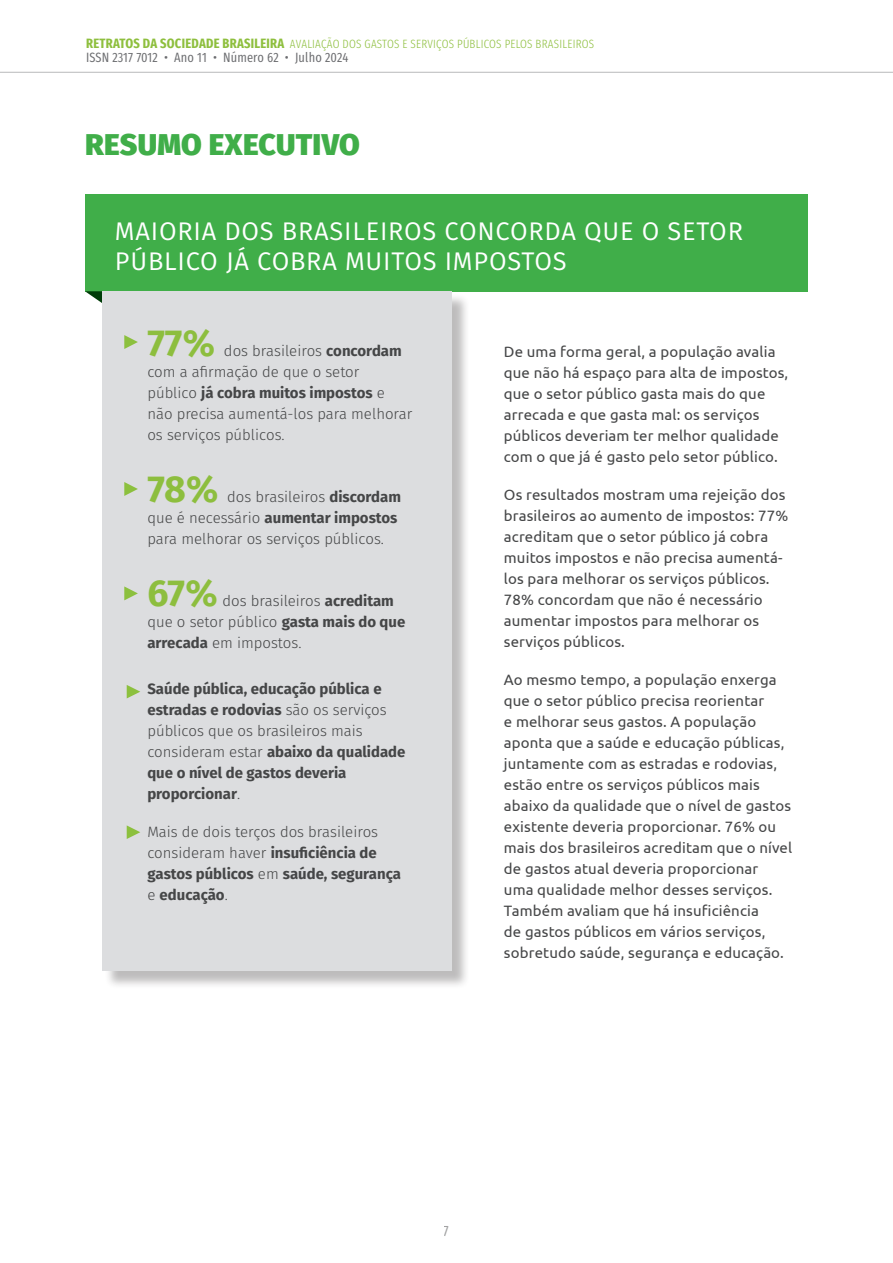
<style>
.page{position:relative;width:893px;height:1263px;background:#fff}
.page>*{position:absolute;margin:0;border:0;box-sizing:border-box;transform-origin:0 0}
.subtitulo{font:700 37.5px "Fira Sans";color:#8dbe3e}
.titulo_principal{font:800 30px "Fira Sans";letter-spacing:.01em;color:#40ae49}
.t1{font:25.5px/30px "Fira Sans";letter-spacing:.03em;color:#fff}
.texto_corrido{font:15px/21px "Ubuntu";letter-spacing:.01em;color:#454647}
.subtitulo-2{font:300 15px/21px "Fira Sans";color:#454647}
.subtitulo-3{font:700 15px/21px "Fira Sans";color:#454647}
.t2{font:15px "Fira Sans Compressed";color:#454647}
.t3{font:13.5px "Fira Sans Compressed";letter-spacing:.01em;color:#6c6d70}
.t4{font:300 12px "Fira Sans Compressed";letter-spacing:.02em;color:#8ebf3e}
.s1{font-weight:700;font-size:13.5px}
.s2{font-weight:700}
.s3{font-weight:300}
</style>
<div class="page">
<hr style="left:0;top:72px;width:893px;height:1px;background:#808285">
<div style="left:85px;top:194px;width:723px;height:97px;background:#40ae49"></div>
<svg style="left:85px;top:291px;width:17px;height:12px"></svg>
<div style="left:104px;top:294px;width:366px;height:696px;background:#231f20;opacity:.3"></div>
<div style="left:102px;top:291px;width:349px;height:680px;background:#dcdddf"></div>
<svg style="left:124px;top:335px;width:14px;height:14px"></svg>
<svg style="left:124px;top:586px;width:14px;height:14px"></svg>
<svg style="left:124px;top:482px;width:14px;height:14px"></svg>
<svg style="left:127px;top:685px;width:13px;height:13px"></svg>
<svg style="left:127px;top:825px;width:13px;height:14px"></svg>
<p class="t4" style="left:86px;top:35px;width:509px"><span class="s1">RETRATOS DA SOCIEDADE BRASILEIRA</span> AVALIAÇÃO DOS GASTOS E SERVIÇOS PÚBLICOS PELOS BRASILEIROS</p>
<p class="t3" style="left:86px;top:48px;width:264px">ISSN 2317 7012 • Ano 11 • Número 62 • Julho 2024</p>
<p class="titulo_principal" style="left:85px;top:118px;width:276px">RESUMO EXECUTIVO</p>
<p class="t1" style="left:115px;top:215px;width:630px">MAIORIA DOS BRASILEIROS CONCORDA QUE O SETOR<br>PÚBLICO JÁ COBRA MUITOS IMPOSTOS</p>
<p class="subtitulo" style="left:147px;top:311px;width:69px">77%</p>
<p class="subtitulo-2" style="left:147px;top:340px;width:267px;text-indent:77px">dos brasileiros <span class="s2">concordam </span>com a afirmação de que o setor público <span class="s2">já cobra muitos impostos</span> e não precisa aumentá-los para melhorar os serviços públicos.</p>
<p class="subtitulo" style="left:147px;top:457px;width:72px">78%</p>
<p class="subtitulo-2" style="left:147px;top:486px;width:255px;text-indent:80px">dos brasileiros <span class="s2">discordam </span>que é necessário <span class="s2">aumentar impostos </span>para melhorar os serviços públicos.</p>
<p class="subtitulo" style="left:147px;top:561px;width:72px">67%</p>
<p class="subtitulo-2" style="left:147px;top:590px;width:259px;text-indent:75px">dos brasileiros <span class="s2">acreditam </span>que o setor público <span class="s2">gasta mais do que arrecada</span> em impostos.</p>
<p class="subtitulo-3" style="left:147px;top:677px;width:259px">Saúde pública, educação pública e estradas e rodovias <span class="s3">são os serviços públicos que os brasileiros mais consideram estar</span> abaixo da qualidade que o nível de gastos deveria proporcionar<span class="s3">.</span></p>
<p class="subtitulo-3" style="left:147px;top:820px;width:255px"><span class="s3">Mais de dois terços dos brasileiros consideram haver</span> insuficiência de gastos públicos <span class="s3">em</span> saúde, segurança <span class="s3">e</span> educação<span class="s3">.</span></p>
<p class="texto_corrido" style="left:504px;top:340px;width:286px">De uma forma geral, a população avalia que não há espaço para alta de impostos, que o setor público gasta mais do que arrecada e que gasta mal: os serviços públicos deveriam ter melhor qualidade com o que já é gasto pelo setor público.</p>
<p class="texto_corrido" style="left:504px;top:483px;width:286px">Os resultados mostram uma rejeição dos brasileiros ao aumento de impostos: 77% acreditam que o setor público já cobra muitos impostos e não precisa aumentá&shy;los para melhorar os serviços públicos.<br>78% concordam que não é necessário aumentar impostos para melhorar os serviços públicos.</p>
<p class="texto_corrido" style="left:504px;top:668px;width:290px">Ao mesmo tempo, a população enxerga que o setor público precisa reorientar<br>e melhorar seus gastos. A população aponta que a saúde e educação públicas, juntamente com as estradas e rodovias, estão entre os serviços públicos mais abaixo da qualidade que o nível de gastos existente deveria proporcionar. 76% ou mais dos brasileiros acreditam que o nível de gastos atual deveria proporcionar<br>uma qualidade melhor desses serviços.<br>Também avaliam que há insuficiência<br>de gastos públicos em vários serviços, sobretudo saúde, segurança e educação.</p>
<p class="t2" style="left:444px;top:1219px;width:7px">7</p>
</div>
